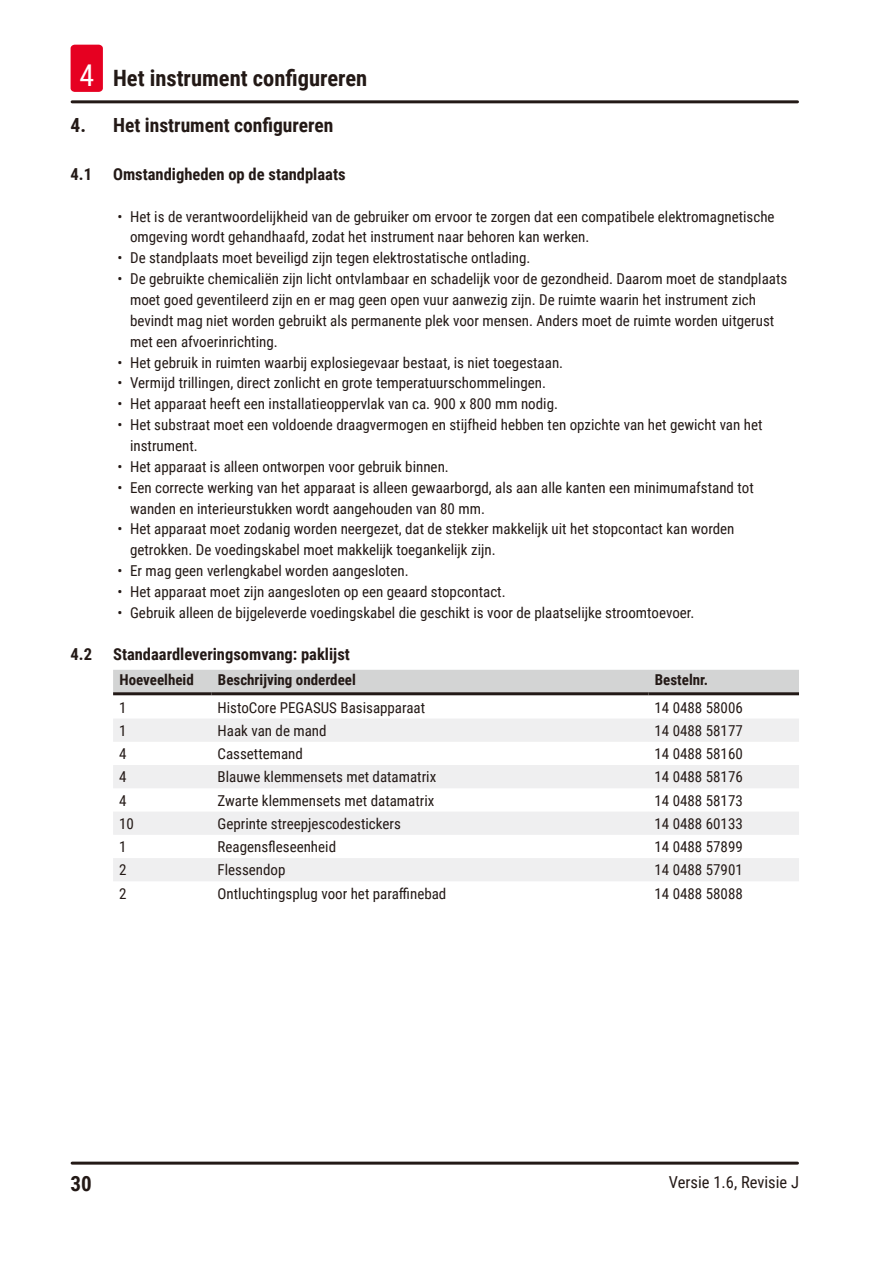
<style>
.page{position:relative;width:893px;height:1263px;background:#fff}
.page>*{position:absolute;margin:0;border:0;box-sizing:border-box;transform-origin:0 0}
.t1{font:700 22.5px "Roboto Condensed";color:#231916}
.t2{font:700 21px "Roboto Condensed";color:#231916}
.t3{font:700 19.5px "Roboto Condensed";color:#231916}
.t4{font:700 16.5px "Roboto Condensed";color:#231916}
.t5{font:16.5px "Roboto Condensed";color:#231916}
.Table_text{font:15px/20.9px "Roboto Condensed";color:#231916}
.Table_heading{font:700 15px "Roboto Condensed";color:#231916}
.s1{font-weight:400;font-size:30px;color:#fff}
</style>
<div class="page">
<hr style="left:72px;top:1161px;width:725px;height:3px;background:#231916">
<hr style="left:72px;top:100px;width:725px;height:3px;background:#231916">
<div style="left:71px;top:45px;width:32px;height:47px;background:#e60021;border-radius:4px"></div>
<div style="left:113px;top:670px;width:686px;height:22px;background:#d3d4d4"></div>
<svg style="left:113px;top:719px;width:686px;height:162px;fill:#efeff0"></svg>
<hr style="left:113px;top:692px;width:99px;height:3px;background:#231916">
<hr style="left:212px;top:692px;width:436px;height:3px;background:#231916">
<hr style="left:648px;top:692px;width:151px;height:3px;background:#231916">
<h1 class="t1" style="left:79px;top:63px;width:289px"><span class="s1">4</span> Het instrument configureren</h1>
<p class="t3" style="left:71px;top:111px;width:264px">4. Het instrument configureren</p>
<p class="t4" style="left:71px;top:162px;width:23px">4.1</p>
<p class="t4" style="left:113px;top:162px;width:234px">Omstandigheden op de standplaats</p>
<p class="Table_text" style="left:130px;top:205px;width:646px;text-indent:-13px">• Het is de verantwoordelijkheid van de gebruiker om ervoor te zorgen dat een compatibele elektromagnetische omgeving wordt gehandhaafd, zodat het instrument naar behoren kan werken.</p>
<p class="Table_text" style="left:117px;top:247px;width:415px">• De standplaats moet beveiligd zijn tegen elektrostatische ontlading.</p>
<p class="Table_text" style="left:130px;top:268px;width:659px;text-indent:-13px">• De gebruikte chemicaliën zijn licht ontvlambaar en schadelijk voor de gezondheid. Daarom moet de standplaats moet goed geventileerd zijn en er mag geen open vuur aanwezig zijn. De ruimte waarin het instrument zich bevindt mag niet worden gebruikt als permanente plek voor mensen. Anders moet de ruimte worden uitgerust met een afvoerinrichting.</p>
<p class="Table_text" style="left:117px;top:351px;width:447px">• Het gebruik in ruimten waarbij explosiegevaar bestaat, is niet toegestaan.</p>
<p class="Table_text" style="left:117px;top:372px;width:430px">• Vermijd trillingen, direct zonlicht en grote temperatuurschommelingen.</p>
<p class="Table_text" style="left:117px;top:393px;width:442px">• Het apparaat heeft een installatieoppervlak van ca. 900 x 800 mm nodig.</p>
<p class="Table_text" style="left:130px;top:414px;width:634px;text-indent:-13px">• Het substraat moet een voldoende draagvermogen en stijfheid hebben ten opzichte van het gewicht van het instrument.</p>
<p class="Table_text" style="left:117px;top:455px;width:333px">• Het apparaat is alleen ontworpen voor gebruik binnen.</p>
<p class="Table_text" style="left:130px;top:476px;width:625px;text-indent:-13px">• Een correcte werking van het apparaat is alleen gewaarborgd, als aan alle kanten een minimumafstand tot wanden en interieurstukken wordt aangehouden van 80 mm.</p>
<p class="Table_text" style="left:130px;top:518px;width:606px;text-indent:-13px">• Het apparaat moet zodanig worden neergezet, dat de stekker makkelijk uit het stopcontact kan worden getrokken. De voedingskabel moet makkelijk toegankelijk zijn.</p>
<p class="Table_text" style="left:117px;top:560px;width:293px">• Er mag geen verlengkabel worden aangesloten.</p>
<p class="Table_text" style="left:117px;top:581px;width:390px">• Het apparaat moet zijn aangesloten op een geaard stopcontact.</p>
<p class="Table_text" style="left:117px;top:601px;width:579px">• Gebruik alleen de bijgeleverde voedingskabel die geschikt is voor de plaatselijke stroomtoevoer.</p>
<p class="t4" style="left:71px;top:642px;width:23px">4.2</p>
<p class="t4" style="left:113px;top:642px;width:238px">Standaardleveringsomvang: paklijst</p>
<p class="Table_heading" style="left:119px;top:669px;width:76px">Hoeveelheid</p>
<p class="Table_heading" style="left:218px;top:669px;width:139px">Beschrijving onderdeel</p>
<p class="Table_heading" style="left:655px;top:669px;width:55px">Bestelnr.</p>
<p class="Table_text" style="left:119px;top:696px;width:9px">1</p>
<p class="Table_text" style="left:218px;top:696px;width:209px">HistoCore PEGASUS Basisapparaat</p>
<p class="Table_text" style="left:654px;top:696px;width:90px">14 0488 58006</p>
<p class="Table_text" style="left:119px;top:719px;width:9px">1</p>
<p class="Table_text" style="left:218px;top:719px;width:111px">Haak van de mand</p>
<p class="Table_text" style="left:654px;top:719px;width:90px">14 0488 58177</p>
<p class="Table_text" style="left:119px;top:743px;width:9px">4</p>
<p class="Table_text" style="left:218px;top:743px;width:87px">Cassettemand</p>
<p class="Table_text" style="left:654px;top:743px;width:90px">14 0488 58160</p>
<p class="Table_text" style="left:119px;top:766px;width:9px">4</p>
<p class="Table_text" style="left:218px;top:766px;width:220px">Blauwe klemmensets met datamatrix</p>
<p class="Table_text" style="left:654px;top:766px;width:90px">14 0488 58176</p>
<p class="Table_text" style="left:119px;top:789px;width:9px">4</p>
<p class="Table_text" style="left:218px;top:789px;width:218px">Zwarte klemmensets met datamatrix</p>
<p class="Table_text" style="left:654px;top:789px;width:90px">14 0488 58173</p>
<p class="Table_text" style="left:119px;top:812px;width:16px">10</p>
<p class="Table_text" style="left:218px;top:812px;width:185px">Geprinte streepjescodestickers</p>
<p class="Table_text" style="left:654px;top:812px;width:90px">14 0488 60133</p>
<p class="Table_text" style="left:119px;top:836px;width:9px">1</p>
<p class="Table_text" style="left:218px;top:836px;width:120px">Reagensfleseenheid</p>
<p class="Table_text" style="left:654px;top:836px;width:90px">14 0488 57899</p>
<p class="Table_text" style="left:119px;top:859px;width:9px">2</p>
<p class="Table_text" style="left:218px;top:859px;width:69px">Flessendop</p>
<p class="Table_text" style="left:654px;top:859px;width:90px">14 0488 57901</p>
<p class="Table_text" style="left:119px;top:882px;width:9px">2</p>
<p class="Table_text" style="left:218px;top:882px;width:230px">Ontluchtingsplug voor het paraffinebad</p>
<p class="Table_text" style="left:654px;top:882px;width:90px">14 0488 58088</p>
<h2 class="t2" style="left:71px;top:1169px;width:23px">30</h2>
<p class="t5" style="left:669px;top:1170px;width:132px">Versie 1.6, Revisie J</p>
</div>
